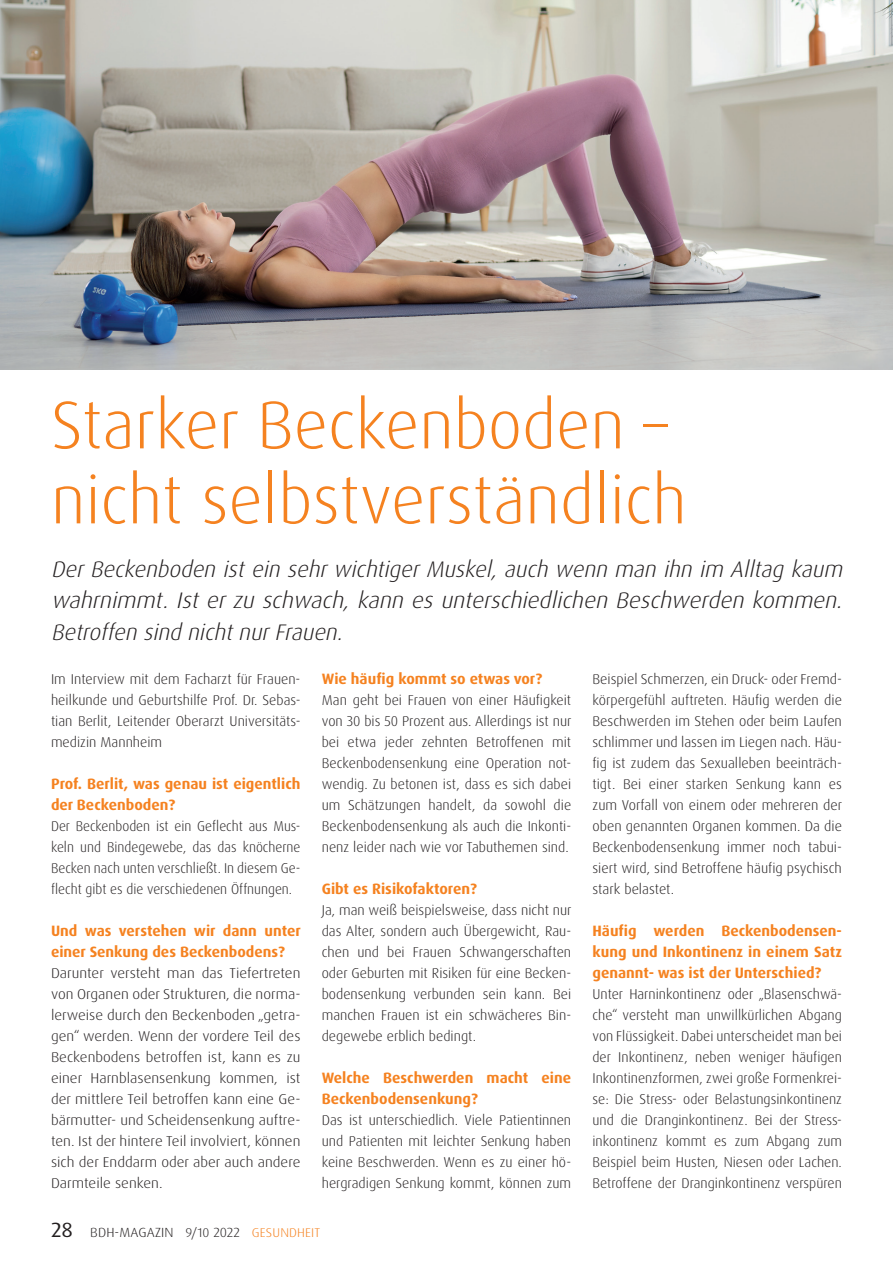
<style>
.page{position:relative;width:893px;height:1263px;background:#fff}
.page>*{position:absolute;margin:0;border:0;box-sizing:border-box;transform-origin:0 0}
.t1{font:300 67.5px/75px "Dax OT";color:#f58220}
.t2{font:italic 300 22.5px/31.5px "Dax OT";color:#231f20;text-align:justify}
.t3{font:700 15px/21px "Dax OT";color:#f58220}
.t4{font:300 14.25px/21px "Dax OT";color:#231f20;text-align:justify}
.t5{font:300 14.25px/21px "Dax OT";color:#231f20;text-align:justify;scale:1.07 1}
.t6{font:300 14.25px/21px "Dax OT";color:#231f20;text-align:justify;scale:.96 1}
.t7{font:300 13.2px "Dax OT";letter-spacing:.01em;color:#231f20;scale:1.06 1}
.s1{font-weight:400;font-size:20.55px}
.s2{font-size:12.75px}
.s3{font-size:12.75px;color:#f58220}
</style>
<div class="page">
<img style="left:0;top:0;width:893px;height:369px">
<h1 class="t1" style="left:51px;top:388px;width:637px">Starker Beckenboden – nicht selbstverständlich</h1>
<h2 class="t2" style="left:51px;top:553px;width:799px">DerBeckenboden istein sehrwichtigerMuskel,auch wenn man ihn im Alltag kaum wahrnimmt. Ist erzu schwach, kann es unterschiedlichen Beschwerden kommen.<br>Betroffen sind nichtnurFrauen.</h2>
<p class="t4" style="left:51px;top:669px;width:251px">Im Interview mit dem Facharzt für Frauen&shy;heilkunde und Geburtshilfe Prof. Dr. Sebas&shy;tian Berlit, Leitender Oberarzt Universitäts&shy;medizin Mannheim</p>
<p class="t3" style="left:51px;top:773px;width:251px">Prof. Berlit, was genau ist eigentlich der Beckenboden?</p>
<p class="t6" style="left:51px;top:816px;width:261px">Der Beckenboden ist ein Geflecht aus Mus&shy;keln und Bindegewebe, das das knöcherne Becken nach unten verschließt. In diesem Ge&shy;flecht gibt es die verschiedenen Öffnungen.</p>
<p class="t3" style="left:51px;top:920px;width:251px">Und was verstehen wir dann unter einer Senkung des Beckenbodens?</p>
<p class="t5" style="left:51px;top:963px;width:235px">Darunter versteht man das Tiefertreten von Organen oder Strukturen, die norma&shy;lerweise durch den Beckenboden „getra&shy;gen“ werden. Wenn der vordere Teil des Beckenbodens betroffen ist, kann es zu einer Harnblasensenkung kommen, ist der mittlere Teil betroffen kann eine Ge&shy;bärmutter- und Scheidensenkung auftre&shy;ten. Ist der hintere Teil involviert, können sich der Enddarm oder aber auch andere Darmteile senken.</p>
<p class="t3" style="left:322px;top:668px;width:222px">Wie häufig kommt so etwas vor?</p>
<p class="t4" style="left:322px;top:690px;width:251px">Man geht bei Frauen von einer Häufigkeit von 30 bis 50 Prozent aus. Allerdings ist nur bei etwa jeder zehnten Betroffenen mit Beckenbodensenkung eine Operation not&shy;wendig. Zu betonen ist, dass es sich dabei um Schätzungen handelt, da sowohl die Beckenbodensenkung als auch die Inkonti&shy;nenz leider nach wie vor Tabuthemen sind.</p>
<p class="t3" style="left:322px;top:878px;width:157px">Gibt es Risikofaktoren?</p>
<p class="t4" style="left:322px;top:900px;width:251px">Ja, man weiß beispielsweise, dass nicht nur das Alter, sondern auch Übergewicht, Rau&shy;chen und bei Frauen Schwangerschaften oder Geburten mit Risiken für eine Becken&shy;bodensenkung verbunden sein kann. Bei manchen Frauen ist ein schwächeres Bin&shy;degewebe erblich bedingt.</p>
<p class="t3" style="left:322px;top:1067px;width:251px">Welche Beschwerden macht eine<br>Beckenbodensenkung?</p>
<p class="t4" style="left:322px;top:1110px;width:251px">Das ist unterschiedlich. Viele Patientinnen und Patienten mit leichter Senkung haben keine Beschwerden. Wenn es zu einer hö&shy;hergradigen Senkung kommt, können zum</p>
<p class="t4" style="left:592px;top:669px;width:251px">Beispiel Schmerzen, ein Druck- oder Fremd&shy;körpergefühl auftreten. Häufig werden die Beschwerden im Stehen oder beim Laufen schlimmer und lassen im Liegen nach. Häu&shy;fig ist zudem das Sexualleben beeinträch&shy;tigt. Bei einer starken Senkung kann es zum Vorfall von einem oder mehreren der oben genannten Organen kommen. Da die Beckenbodensenkung immer noch tabui&shy;siert wird, sind Betroffene häufig psychisch stark belastet.</p>
<p class="t3" style="left:592px;top:920px;width:251px;text-align:justify">Häufig werden Beckenbodensen&shy;kung und Inkontinenz in einem Satz genannt- was ist der Unterschied?</p>
<p class="t4" style="left:592px;top:984px;width:251px">Unter Harninkontinenz oder „Blasenschwä&shy;che“ versteht man unwillkürlichen Abgang von Flüssigkeit. Dabei unterscheidet man bei der Inkontinenz, neben weniger häufigen Inkontinenzformen, zwei große Formenkrei&shy;se: Die Stress- oder Belastungsinkontinenz und die Dranginkontinenz. Bei der Stress&shy;inkontinenz kommt es zum Abgang zum Beispiel beim Husten, Niesen oder Lachen.<br>Betroffene der Dranginkontinenz verspüren</p>
<p class="t7" style="left:51px;top:1224px;width:255px"><span class="s1">28</span> BDH-MAGAZIN <span class="s2">9/10</span> 2022 <span class="s3">GESUNDHEIT</span></p>
</div>
